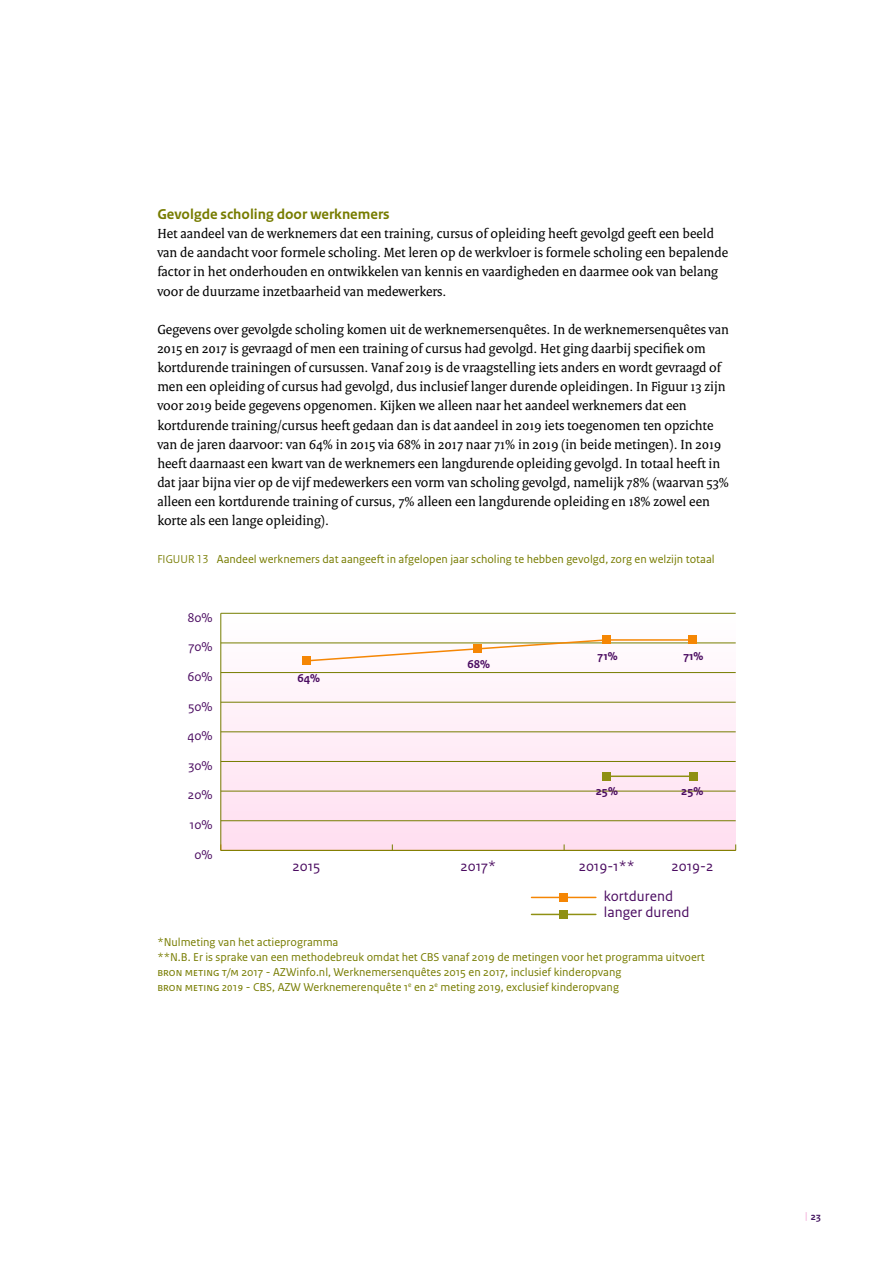
<style>
.page{position:relative;width:893px;height:1263px;background:#fff}
.page>*{position:absolute;margin:0;border:0;box-sizing:border-box;transform-origin:0 0}
.t1{font:15px "Rijksoverheid Sans Text";color:#4b0c61}
.H4_-_RO_Alineakop_Sa{font:700 15px "Rijksoverheid Sans Text";color:#777c00}
.P_-_RO_Broodtekst_Se{font:14.25px/19.2px "Rijksoverheid Serif";color:#000}
.t2{font:13.35px "Rijksoverheid Sans Text";color:#4b0c61}
.P_-_Bijschrift_-_Fig{font:12px/15px "Rijksoverheid Sans Text";color:#777c00}
.P_-_Bijschrift_-_Bro{font:12px/15px "Rijksoverheid Sans Text";color:#777c00}
.t3{font:700 12px "Rijksoverheid Sans Text";color:#4b0c61}
.P_-_Bijschrift_-_Fig-2{font:12px "Rijksoverheid Sans Heading";color:#777c00}
.t4{font:700 10.5px "Rijksoverheid Sans Heading";color:#42145f}
.s1{font-family:"Rijksoverheid Sans Heading"}
.s2{font-weight:400;color:#f092cd}
</style>
<div class="page">
<svg style="left:221px;top:614px;width:515px;height:236px"></svg>
<hr style="left:220px;top:613px;width:1px;height:237px;background:#767d00">
<hr style="left:221px;top:850px;width:515px;height:1px;background:#767d00">
<hr style="left:221px;top:820px;width:515px;height:1px;background:#767d00">
<hr style="left:221px;top:791px;width:515px;height:1px;background:#767d00">
<hr style="left:221px;top:761px;width:515px;height:1px;background:#767d00">
<hr style="left:221px;top:731px;width:515px;height:1px;background:#767d00">
<hr style="left:221px;top:702px;width:515px;height:1px;background:#767d00">
<hr style="left:221px;top:672px;width:515px;height:1px;background:#767d00">
<hr style="left:221px;top:643px;width:515px;height:1px;background:#767d00">
<hr style="left:221px;top:613px;width:515px;height:1px;background:#767d00">
<hr style="left:531px;top:914px;width:65px;height:1px;background:#8f9013">
<hr style="left:605px;top:775px;width:88px;height:2px;background:#8f9013">
<hr style="left:531px;top:897px;width:65px;height:1px;background:#f58604">
<svg style="left:305px;top:638px;width:303px;height:54px"></svg>
<hr style="left:606px;top:639px;width:87px;height:2px;background:#f58604">
<div style="left:560px;top:910px;width:8px;height:8px;background:#8f9013"></div>
<div style="left:602px;top:772px;width:8px;height:8px;background:#8f9013"></div>
<div style="left:689px;top:772px;width:8px;height:8px;background:#8f9013"></div>
<div style="left:560px;top:893px;width:8px;height:8px;background:#f58604"></div>
<div style="left:302px;top:657px;width:9px;height:8px;background:#f58604"></div>
<div style="left:473px;top:645px;width:8px;height:8px;background:#f58604"></div>
<div style="left:602px;top:636px;width:8px;height:8px;background:#f58604"></div>
<div style="left:689px;top:636px;width:8px;height:8px;background:#f58604"></div>
<h4 class="H4_-_RO_Alineakop_Sa" style="left:157px;top:206px;width:234px">Gevolgde scholing door werknemers</h4>
<p class="P_-_RO_Broodtekst_Se" style="left:157px;top:224px;width:572px">Het aandeel van de werknemers dat een training, cursus of opleiding heeft gevolgd geeft een beeld van de aandacht voor formele scholing. Met leren op de werkvloer is formele scholing een bepalende factor in het onderhouden en ontwikkelen van kennis en vaardigheden en daarmee ook van belang voor de duurzame inzetbaarheid van medewerkers.</p>
<p class="P_-_RO_Broodtekst_Se" style="left:157px;top:319px;width:573px">Gegevens over gevolgde scholing komen uit de werknemersenquêtes. In de werknemersenquêtes van 2015 en 2017 is gevraagd of men een training of cursus had gevolgd. Het ging daarbij specifiek om kortdurende trainingen of cursussen. Vanaf 2019 is de vraagstelling iets anders en wordt gevraagd of men een opleiding of cursus had gevolgd, dus inclusief langer durende opleidingen. In Figuur 13 zijn voor 2019 beide gegevens opgenomen. Kijken we alleen naar het aandeel werknemers dat een kortdurende training/cursus heeft gedaan dan is dat aandeel in 2019 iets toegenomen ten opzichte van de jaren daarvoor: van 64% in 2015 via 68% in 2017 naar 71% in 2019 (in beide metingen). In 2019 heeft daarnaast een kwart van de werknemers een langdurende opleiding gevolgd. In totaal heeft in dat jaar bijna vier op de vijf medewerkers een vorm van scholing gevolgd, namelijk 78% (waarvan 53% alleen een kortdurende training of cursus, 7% alleen een langdurende opleiding en 18% zowel een korte als een lange opleiding).</p>
<p class="P_-_Bijschrift_-_Fig-2" style="left:157px;top:553px;width:13px">FIGUU</p>
<p class="P_-_Bijschrift_-_Fig" style="left:188px;top:552px;width:528px"><span class="s1">R 13</span> Aandeel werknemers dat aangeeft in afgelopen jaar scholing te hebben gevolgd, zorg en welzijn totaal</p>
<p class="t2" style="left:187px;top:610px;width:27px">80%</p>
<p class="t2" style="left:188px;top:639px;width:26px">70%</p>
<p class="t2" style="left:187px;top:669px;width:27px">60%</p>
<p class="t2" style="left:188px;top:698px;width:26px">50%</p>
<p class="t2" style="left:188px;top:728px;width:27px">40%</p>
<p class="t2" style="left:189px;top:758px;width:26px">30%</p>
<p class="t2" style="left:188px;top:787px;width:26px">20%</p>
<p class="t2" style="left:190px;top:817px;width:25px">10%</p>
<p class="t2" style="left:195px;top:847px;width:20px">0%</p>
<p class="t3" style="left:298px;top:671px;width:24px">64%</p>
<p class="t3" style="left:468px;top:657px;width:24px">68%</p>
<p class="t3" style="left:598px;top:649px;width:22px">71%</p>
<p class="t3" style="left:683px;top:649px;width:22px">71%</p>
<p class="t3" style="left:596px;top:785px;width:24px">25%</p>
<p class="t3" style="left:681px;top:785px;width:24px">25%</p>
<p class="t1" style="left:292px;top:857px;width:29px">2015</p>
<p class="t1" style="left:460px;top:857px;width:37px">2017*</p>
<p class="t1" style="left:579px;top:857px;width:57px">2019-1**</p>
<p class="t1" style="left:672px;top:857px;width:43px">2019-2</p>
<p class="t1" style="left:604px;top:887px;width:71px">kortdurend</p>
<p class="t1" style="left:604px;top:904px;width:87px">langer durend</p>
<p class="P_-_Bijschrift_-_Fig" style="left:157px;top:935px;width:549px">*Nulmeting van het actieprogramma<br>**N.B. Er is sprake van een methodebreuk omdat het CBS vanaf 2019 de metingen voor het programma uitvoert</p>
<p class="P_-_Bijschrift_-_Bro" style="left:157px;top:965px;width:466px">bron meting t/m 2017 - AZWinfo.nl, Werknemersenquêtes 2015 en 2017, inclusief kinderopvang bron meting 2019 - CBS, AZW Werknemerenquête 1<sup>e</sup> en 2<sup>e</sup> meting 2019, exclusief kinderopvang</p>
<p class="t4" style="left:805px;top:1210px;width:17px"><span class="s2">|</span> 23</p>
</div>
